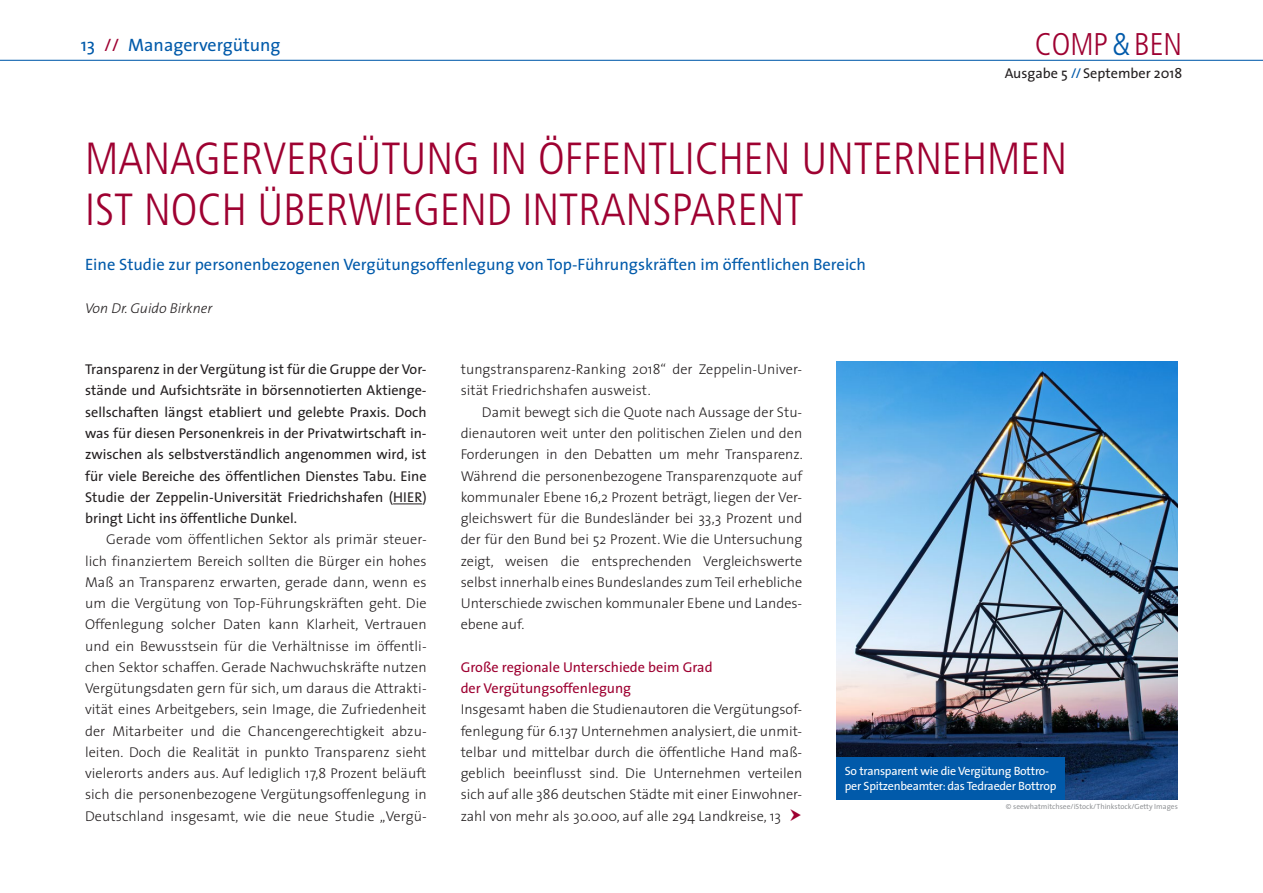
<style>
.page{position:relative;width:1263px;height:893px;background:#fff}
.page>*{position:absolute;margin:0;border:0;box-sizing:border-box;transform-origin:0 0}
.Titel_1{font:300 condensed 45px/51px "Frutiger LT Std";color:#9e0131}
.t1{font:300 condensed 31.35px "Frutiger LT Std";color:#9e0131}
.Rubrik{font:18px "The Sans";color:#015aaa}
.Titel_2{font:16.5px "The Sans";color:#015aaa}
.Bodytext{font:300 14.25px/21.3px "The Sans";letter-spacing:.005em;color:#231f20;text-align:justify}
.Bodytext_ohne_Einzug{font:14.25px/21.3px "The Sans";color:#231f20;text-align:justify}
.Bodytext_ohne_Einzug-2{font:300 14.25px/21.3px "The Sans";color:#231f20;text-align:justify}
.Titel_3{font:14.25px/21.3px "The Sans";color:#9e0131}
.Autor{font:italic 300 14.25px "The Sans";color:#231f20}
.t2{font:12px/15px "The Sans";letter-spacing:-.02em;color:#fff}
.Redakteur_UZ{font:7.5px "The Sans";color:#939598}
.s1{color:#9e0131}
.s2{color:#015aaa}
</style>
<div class="page">
<hr style="left:0;top:60px;width:1263px;height:1px;background:#015aaa">
<svg style="left:393px;top:504px;width:29px;height:1px"></svg>
<img style="left:836px;top:361px;width:342px;height:438px">
<div style="left:836px;top:757px;width:229px;height:42px;background:#015aaa"></div>
<p class="Rubrik" style="left:81px;top:30px;width:201px">13 <span class="s1">//</span> Managervergütung</p>
<p class="t1" style="left:1035px;top:26px;width:149px">COMP<span class="s2">&amp;</span>BEN</p>
<p class="Bodytext_ohne_Einzug" style="left:1005px;top:63px;width:179px">Ausgabe 5 <span class="s2">//</span> September 2018</p>
<p class="Titel_1" style="left:85px;top:134px;width:984px">MANAGERVERGÜTUNG IN ÖFFENTLICHEN UNTERNEHMEN<br>IST NOCH ÜBERWIEGEND INTRANSPARENT</p>
<p class="Titel_2" style="left:85px;top:251px;width:782px">Eine Studie zur personenbezogenen Vergütungsoffenlegung von Top-Führungskräften im öffentlichen Bereich</p>
<p class="Autor" style="left:85px;top:296px;width:129px">Von Dr. Guido Birkner</p>
<p class="Bodytext_ohne_Einzug" style="left:85px;top:358px;width:343px">Transparenz in der Vergütung ist für die Gruppe der Vor&shy;stände und Aufsichtsräte in börsennotierten Aktienge&shy;sellschaften längst etabliert und gelebte Praxis. Doch was für diesen Personenkreis in der Privatwirtschaft in&shy;zwischen als selbstverständlich angenommen wird, ist für viele Bereiche des öffentlichen Dienstes Tabu. Eine Studie der Zeppelin-Universität Friedrichshafen (HIER) bringt Licht ins öffentliche Dunkel.</p>
<p class="Bodytext" style="left:85px;top:528px;width:343px;text-indent:21px">Gerade vom öffentlichen Sektor als primär steuer&shy;lich finanziertem Bereich sollten die Bürger ein hohes Maß an Transparenz erwarten, gerade dann, wenn es um die Vergütung von Top-Führungskräften geht. Die Offenlegung solcher Daten kann Klarheit, Vertrauen und ein Bewusstsein für die Verhältnisse im öffentli&shy;chen Sektor schaffen. Gerade Nachwuchskräfte nutzen Vergütungsdaten gern für sich, um daraus die Attrakti&shy;vität eines Arbeitgebers, sein Image, die Zufriedenheit der Mitarbeiter und die Chancengerechtigkeit abzu&shy;leiten. Doch die Realität in punkto Transparenz sieht vielerorts anders aus. Auf lediglich 17,8 Prozent beläuft sich die personenbezogene Vergütungsoffenlegung in Deutschland insgesamt, wie die neue Studie „Vergü-</p>
<p class="Bodytext" style="left:461px;top:358px;width:343px">tungstransparenz-Ranking 2018“ der Zeppelin-Univer&shy;sität Friedrichshafen ausweist.</p>
<p class="Bodytext" style="left:461px;top:401px;width:344px;text-indent:21px">Damit bewegt sich die Quote nach Aussage der Stu&shy;dienautoren weit unter den politischen Zielen und den Forderungen in den Debatten um mehr Transparenz.<br>Während die personenbezogene Transparenzquote auf kommunaler Ebene 16,2 Prozent beträgt, liegen der Ver&shy;gleichswert für die Bundesländer bei 33,3 Prozent und der für den Bund bei 52 Prozent. Wie die Untersuchung zeigt, weisen die entsprechenden Vergleichswerte selbst innerhalb eines Bundeslandes zum Teil erhebliche Unterschiede zwischen kommunaler Ebene und Landes&shy;ebene auf.</p>
<p class="Titel_3" style="left:461px;top:656px;width:253px">Große regionale Unterschiede beim Grad der Vergütungsoffenlegung</p>
<p class="Bodytext_ohne_Einzug-2" style="left:461px;top:698px;width:343px">Insgesamt haben die Studienautoren die Vergütungsof&shy;fenlegung für 6.137 Unternehmen analysiert, die unmit&shy;telbar und mittelbar durch die öffentliche Hand maß&shy;geblich beeinflusst sind. Die Unternehmen verteilen sich auf alle 386 deutschen Städte mit einer Einwohner&shy;zahl von mehr als 30.000, auf alle 294 Landkreise, 13</p>
<p class="t2" style="left:845px;top:763px;width:213px">So transparent wie die Vergütung Bottro&shy;per Spitzenbeamter: das Tedraeder Bottrop</p>
<p class="Redakteur_UZ" style="left:1006px;top:800px;width:174px">© seewhatmitchsee/iStock/Thinkstock/Getty Images</p>
</div>
